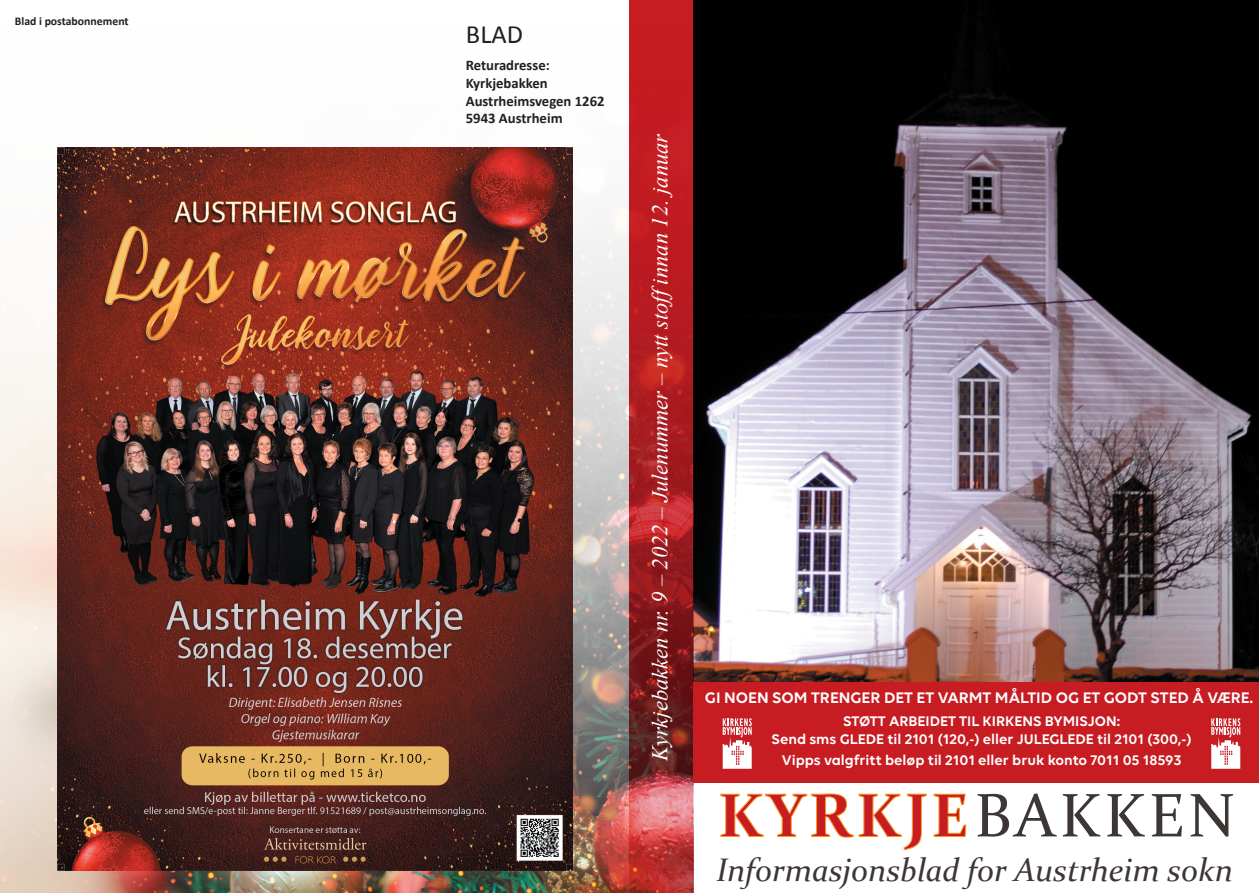
<style>
.page{position:relative;width:1259px;height:893px;background:#fff}
.page>*{position:absolute;margin:0;border:0;box-sizing:border-box;transform-origin:0 0}
.t1{font:61.95px "Constantia";letter-spacing:.06em;color:#3c3635}
.t2{font:italic 32.7px "Constantia";color:#3c3635}
.t3{font:26.4px "Calibri";color:#231f20}
.t4{font:italic 22.5px "Times New Roman";color:#fff}
.t5{font:600 16.5px "Volte";color:#fff}
.t6{font:600 15px/18px "Volte";color:#fff;text-align:center}
.t7{font:700 14.7px/17.7px "Calibri";color:#231f20}
.t8{font:700 11.7px "Calibri";color:#231f20}
.s1{font-weight:700;color:#c61c22}
.s2{font-weight:700;font-size:62.1px;color:#c61c22}
</style>
<div class="page">
<img style="left:693px;top:0;width:566px;height:682px">
<img style="left:0;top:0;width:693px;height:893px">
<img style="left:57px;top:148px;width:515px;height:722px">
<div style="left:693px;top:682px;width:566px;height:101px;background:#c61c22"></div>
<svg style="left:722px;top:718px;width:30px;height:51px"></svg>
<svg style="left:1211px;top:718px;width:29px;height:51px"></svg>
<p class="t8" style="left:15px;top:13px;width:115px">Blad i postabonnement</p>
<h3 class="t3" style="left:466px;top:18px;width:59px">BLAD</h3>
<p class="t7" style="left:466px;top:56px;width:140px">Returadresse:<br>Kyrkjebakken<br>Austrheimsvegen 1262<br>5943 Austrheim</p>
<h3 class="t4" style="left:644px;top:761px;width:629px;rotate:-90deg">Kyrkjebakken nr. 9 – 2022 – Julenummer – nytt stoffinnan 12. januar</h3>
<p class="t5" style="left:705px;top:688px;width:550px">GI NOEN SOM TRENGER DET ET VARMT MÅLTID OG ET GODT STED Å VÆRE.</p>
<p class="t6" style="left:771px;top:711px;width:421px">STØTT ARBEIDET TIL KIRKENS BYMISJON:<br>Send sms GLEDE til 2101 (120,-) eller JULEGLEDE til 2101 (300,-)</p>
<p class="t6" style="left:782px;top:751px;width:401px">Vipps valgfritt beløp til 2101 eller bruk konto 7011 05 18593</p>
<h1 class="t1" style="left:718px;top:773px;width:518px"><span class="s1">KYRK</span><span class="s2">J</span><span class="s1">E</span>BAKKEN</h1>
<h2 class="t2" style="left:716px;top:848px;width:518px">Informasjonsblad for Austrheim sokn</h2>
</div>
